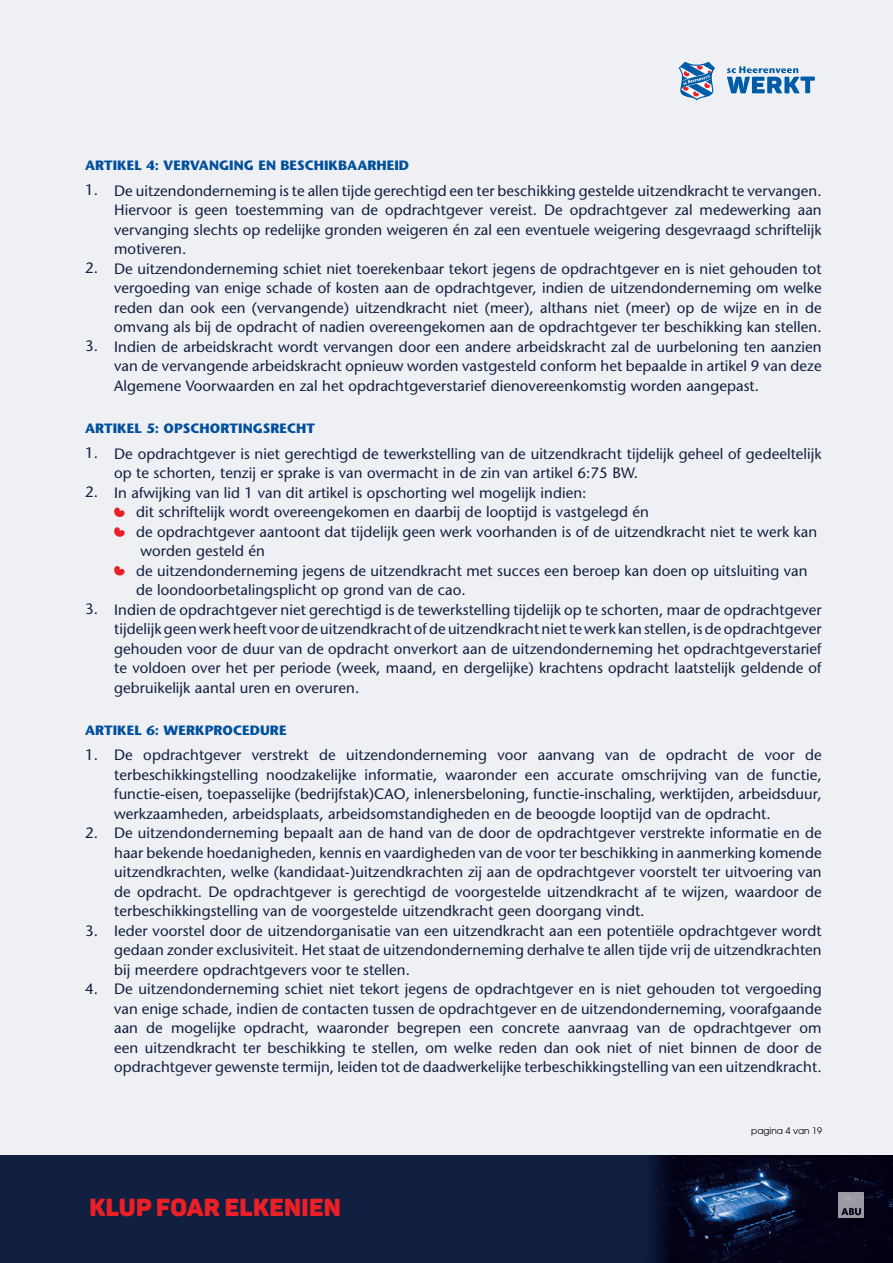
<style>
.page{position:relative;width:893px;height:1263px;background:#eff0f3}
.page>*{position:absolute;margin:0;border:0;box-sizing:border-box;transform-origin:0 0}
.t1{font:24.3px "Panton Black Caps";letter-spacing:.015em;color:#ed1f26}
.t2{font:500 15px/19.5px "Stone Sans Std";letter-spacing:.005em;color:#112041}
.t3{font:700 13.5px "Stone Sans Std";letter-spacing:.005em;color:#00509e}
.t4{font:9px "ITC Avant Garde Pro";color:#000}
</style>
<div class="page">
<div style="left:0;top:1155px;width:893px;height:108px;background:#112041"></div>
<img style="left:650px;top:1155px;width:243px;height:108px">
<svg style="left:678px;top:61px;width:37px;height:40px"></svg>
<svg style="left:727px;top:66px;width:88px;height:27px"></svg>
<img style="left:839px;top:1193px;width:24px;height:24px">
<svg style="left:114px;top:507px;width:11px;height:10px"></svg>
<svg style="left:114px;top:527px;width:11px;height:10px"></svg>
<svg style="left:114px;top:566px;width:11px;height:10px"></svg>
<p class="t3" style="left:85px;top:157px;width:326px">ARTIKEL 4: VERVANGING EN BESCHIKBAARHEID</p>
<p class="t2" style="left:114px;top:181px;width:709px">De uitzendonderneming is te allen tijde gerechtigd een ter beschikking gestelde uitzendkracht te vervangen.<br>Hiervoor is geen toestemming van de opdrachtgever vereist. De opdrachtgever zal medewerking aan vervanging slechts op redelijke gronden weigeren én zal een eventuele weigering desgevraagd schriftelijk motiveren.<br>De uitzendonderneming schiet niet toerekenbaar tekort jegens de opdrachtgever en is niet gehouden tot vergoeding van enige schade of kosten aan de opdrachtgever, indien de uitzendonderneming om welke reden dan ook een (vervangende) uitzendkracht niet (meer), althans niet (meer) op de wijze en in de omvang als bij de opdracht of nadien overeengekomen aan de opdrachtgever ter beschikking kan stellen.<br>Indien de arbeidskracht wordt vervangen door een andere arbeidskracht zal de uurbeloning ten aanzien van de vervangende arbeidskracht opnieuw worden vastgesteld conform het bepaalde in artikel 9 van deze Algemene Voorwaarden en zal het opdrachtgeverstarief dienovereenkomstig worden aangepast.</p>
<p class="t2" style="left:85px;top:180px;width:14px">1.</p>
<p class="t2" style="left:85px;top:258px;width:14px">2.</p>
<p class="t2" style="left:85px;top:336px;width:14px">3.</p>
<p class="t3" style="left:85px;top:420px;width:232px">ARTIKEL 5: OPSCHORTINGSRECHT</p>
<p class="t2" style="left:85px;top:443px;width:14px">1.</p>
<p class="t2" style="left:85px;top:482px;width:14px">2.</p>
<p class="t2" style="left:85px;top:599px;width:14px">3.</p>
<p class="t2" style="left:114px;top:444px;width:709px">De opdrachtgever is niet gerechtigd de tewerkstelling van de uitzendkracht tijdelijk geheel of gedeeltelijk</p>
<p class="t2" style="left:114px;top:463px;width:525px">op te schorten, tenzij er sprake is van overmacht in de zin van artikel 6:75 BW.</p>
<p class="t2" style="left:114px;top:483px;width:474px">In afwijking van lid 1 van dit artikel is opschorting wel mogelijk indien:</p>
<p class="t2" style="left:136px;top:502px;width:514px">dit schriftelijk wordt overeengekomen en daarbij de looptijd is vastgelegd én</p>
<p class="t2" style="left:136px;top:522px;width:683px">de opdrachtgever aantoont dat tijdelijk geen werk voorhanden is of de uitzendkracht niet te werk kan</p>
<p class="t2" style="left:140px;top:541px;width:126px">worden gesteld én</p>
<p class="t2" style="left:136px;top:561px;width:673px">de uitzendonderneming jegens de uitzendkracht met succes een beroep kan doen op uitsluiting van</p>
<p class="t2" style="left:136px;top:580px;width:331px">de loondoorbetalingsplicht op grond van de cao.</p>
<p class="t2" style="left:114px;top:600px;width:709px">Indien de opdrachtgever niet gerechtigd is de tewerkstelling tijdelijk op te schorten, maar de opdrachtgever</p>
<p class="t2" style="left:114px;top:619px;width:709px">tijdelijk geen werk heeft voor de uitzendkracht of de uitzendkracht niet te werk kan stellen, is de opdrachtgever</p>
<p class="t2" style="left:114px;top:639px;width:709px">gehouden voor de duur van de opdracht onverkort aan de uitzendonderneming het opdrachtgeverstarief</p>
<p class="t2" style="left:114px;top:658px;width:709px">te voldoen over het per periode (week, maand, en dergelijke) krachtens opdracht laatstelijk geldende of</p>
<p class="t2" style="left:114px;top:678px;width:247px">gebruikelijk aantal uren en overuren.</p>
<p class="t3" style="left:85px;top:722px;width:203px">ARTIKEL 6: WERKPROCEDURE</p>
<p class="t2" style="left:85px;top:745px;width:14px">1.</p>
<p class="t2" style="left:85px;top:823px;width:14px">2.</p>
<p class="t2" style="left:85px;top:921px;width:14px">3.</p>
<p class="t2" style="left:85px;top:979px;width:14px">4.</p>
<p class="t2" style="left:114px;top:745px;width:709px">De opdrachtgever verstrekt de uitzendonderneming voor aanvang van de opdracht de voor de terbeschikkingstelling noodzakelijke informatie, waaronder een accurate omschrijving van de functie, functie-eisen, toepasselijke (bedrijfstak)CAO, inlenersbeloning, functie-inschaling, werktijden, arbeidsduur, werkzaamheden, arbeidsplaats, arbeidsomstandigheden en de beoogde looptijd van de opdracht.<br>De uitzendonderneming bepaalt aan de hand van de door de opdrachtgever verstrekte informatie en de haar bekende hoedanigheden, kennis en vaardigheden van de voor ter beschikking in aanmerking komende uitzendkrachten, welke (kandidaat-)uitzendkrachten zij aan de opdrachtgever voorstelt ter uitvoering van de opdracht. De opdrachtgever is gerechtigd de voorgestelde uitzendkracht af te wijzen, waardoor de terbeschikkingstelling van de voorgestelde uitzendkracht geen doorgang vindt.<br>Ieder voorstel door de uitzendorganisatie van een uitzendkracht aan een potentiële opdrachtgever wordt gedaan zonder exclusiviteit. Het staat de uitzendonderneming derhalve te allen tijde vrij de uitzendkrachten bij meerdere opdrachtgevers voor te stellen.<br>De uitzendonderneming schiet niet tekort jegens de opdrachtgever en is niet gehouden tot vergoeding van enige schade, indien de contacten tussen de opdrachtgever en de uitzendonderneming, voorafgaande aan de mogelijke opdracht, waaronder begrepen een concrete aanvraag van de opdrachtgever om een uitzendkracht ter beschikking te stellen, om welke reden dan ook niet of niet binnen de door de opdrachtgever gewenste termijn, leiden tot de daadwerkelijke terbeschikkingstelling van een uitzendkracht.</p>
<p class="t4" style="left:751px;top:1125px;width:72px">pagina 4 van 19</p>
<h1 class="t1" style="left:89px;top:1192px;width:253px">KLUP FOAR ELKENIEN</h1>
</div>
